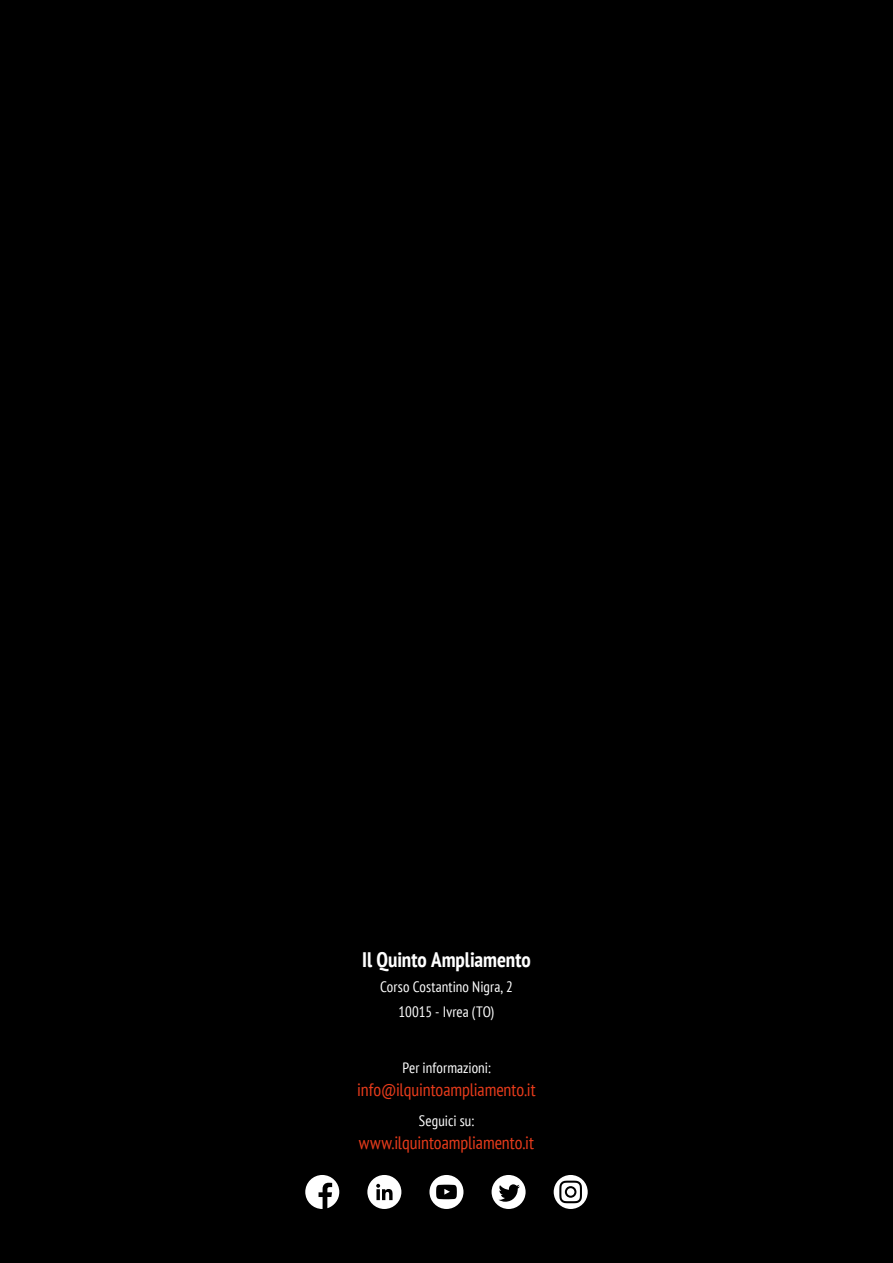
<style>
.page{position:relative;width:893px;height:1263px;background:#000}
.page>*{position:absolute;margin:0;border:0;box-sizing:border-box;transform-origin:0 0}
.t1{font:700 condensed 21px "PT Sans";letter-spacing:-.005em;color:#fff}
.t2{font:condensed 18px "PT Sans";letter-spacing:-.005em;color:#e73b1b}
.t3{font:condensed 15px/25.2px "PT Sans";letter-spacing:.005em;color:#fff;text-align:center}
</style>
<div class="page">
<svg style="left:305px;top:1175px;width:35px;height:34px"></svg>
<svg style="left:367px;top:1175px;width:35px;height:34px"></svg>
<svg style="left:429px;top:1175px;width:34px;height:34px"></svg>
<svg style="left:492px;top:1175px;width:34px;height:34px"></svg>
<svg style="left:554px;top:1175px;width:34px;height:34px"></svg>
<h1 class="t1" style="left:362px;top:945px;width:170px">Il Quinto Ampliamento</h1>
<p class="t3" style="left:380px;top:974px;width:134px">Corso Costantino Nigra, 2<br>10015 - Ivrea (TO)</p>
<p class="t3" style="left:402px;top:1055px;width:90px">Per informazioni:</p>
<p class="t2" style="left:357px;top:1078px;width:180px">info@ilquintoampliamento.it</p>
<p class="t3" style="left:419px;top:1108px;width:57px">Seguici su:</p>
<p class="t2" style="left:359px;top:1131px;width:177px">www.ilquintoampliamento.it</p>
</div>
